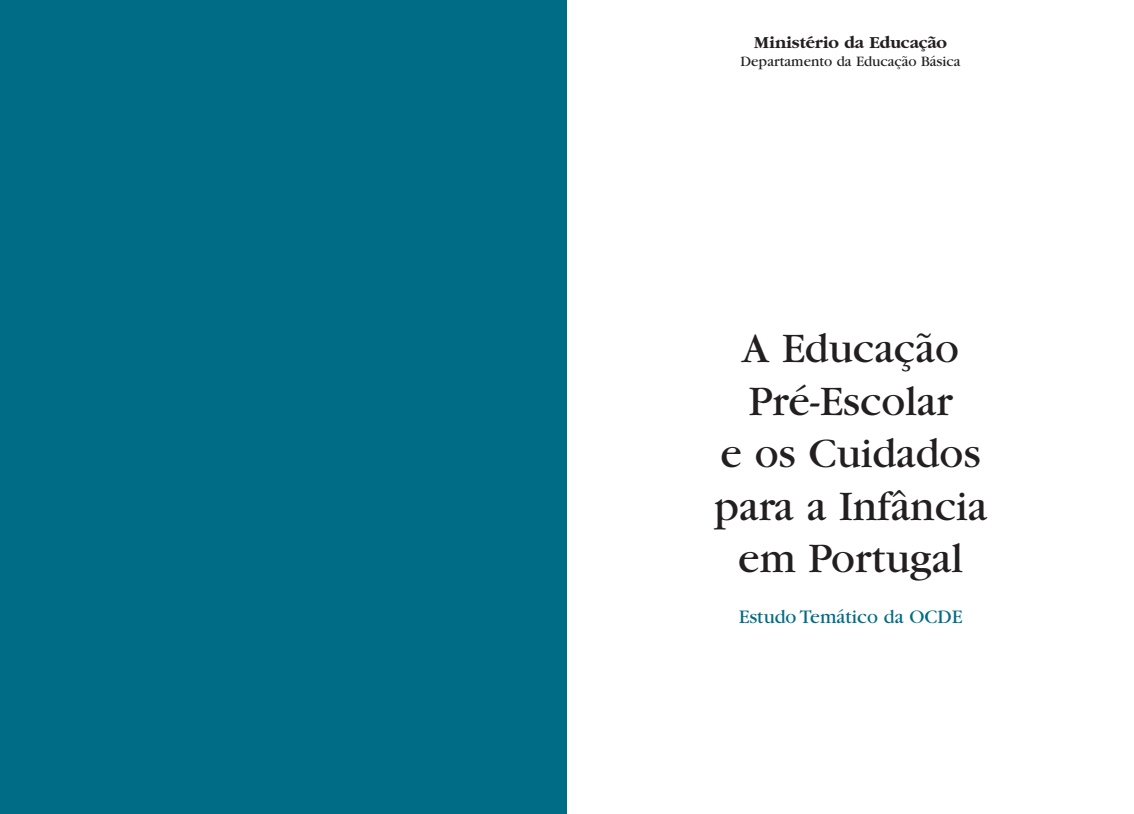
<style>
.page{position:relative;width:1134px;height:814px;background:#fff}
.page>*{position:absolute;margin:0;border:0;box-sizing:border-box;transform-origin:0 0}
.t1{font:43.75px/52.5px "Garamond";color:#231f20;text-align:center}
.t2{font:20px "Garamond";color:#006c85}
.t3{font:700 17.5px "Garamond";color:#231f20}
.t4{font:15px "Garamond";color:#231f20}
</style>
<div class="page">
<div style="left:0;top:0;width:567px;height:814px;background:#006c85"></div>
<p class="t3" style="left:754px;top:35px;width:195px">Ministério da Educação</p>
<p class="t4" style="left:740px;top:56px;width:221px">Departamento da Educação Básica</p>
<p class="t1" style="left:714px;top:326px;width:275px">A Educação<br>Pré-Escolar<br>e os Cuidados para a Infância em Portugal</p>
<p class="t2" style="left:739px;top:610px;width:225px">Estudo Temático da OCDE</p>
</div>
